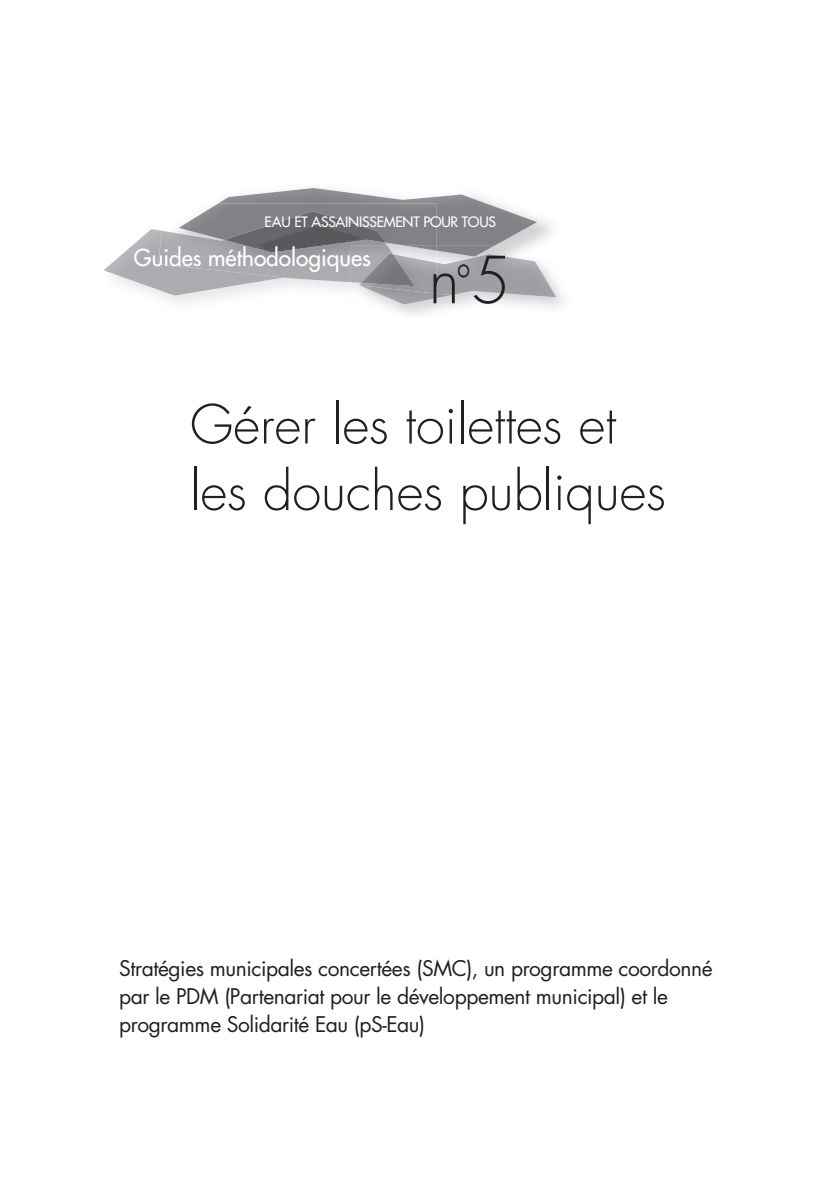
<style>
.page{position:relative;width:821px;height:1199px;background:#fff}
.page>*{position:absolute;margin:0;border:0;box-sizing:border-box;transform-origin:0 0}
.t1{font:300 63px "Futura";color:#231f20}
.t2{font:300 52.5px/66.5px "Futura";color:#231f20}
.t3{font:22.75px "Futura";color:#fff}
.t4{font:21px/28px "Futura";letter-spacing:-.02em;color:#231f20}
.t5{font:14px "Futura";letter-spacing:-.015em;color:#fff}
.s1{font-size:44.1px}
</style>
<div class="page">
<img style="left:103px;top:229px;width:194px;height:66px">
<img style="left:360px;top:293px;width:77px;height:11px">
<img style="left:162px;top:223px;width:17px;height:8px">
<img style="left:158px;top:231px;width:193px;height:51px">
<svg style="left:351px;top:283px;width:8px;height:2px"></svg>
<img style="left:351px;top:246px;width:42px;height:37px">
<img style="left:437px;top:254px;width:119px;height:43px">
<img style="left:359px;top:254px;width:78px;height:39px">
<img style="left:361px;top:253px;width:54px;height:33px">
<img style="left:218px;top:188px;width:319px;height:58px">
<img style="left:179px;top:203px;width:258px;height:43px">
<img style="left:224px;top:211px;width:161px;height:41px">
<img style="left:437px;top:246px;width:57px;height:10px">
<img style="left:406px;top:246px;width:31px;height:5px">
<p class="t5" style="left:265px;top:215px;width:233px">EAU ET ASSAINISSEMENT POUR TOUS</p>
<p class="t3" style="left:134px;top:246px;width:238px">Guides méthodologiques</p>
<h1 class="t1" style="left:429px;top:251px;width:83px">n<span class="s1">°</span>5</h1>
<h2 class="t2" style="left:190px;top:395px;width:477px">Gérer les toilettes et les douches publiques</h2>
<p class="t4" style="left:119px;top:956px;width:595px">Stratégies municipales concertées (SMC), un programme coordonné par le PDM (Partenariat pour le développement municipal) et le programme Solidarité Eau (pS-Eau)</p>
</div>
